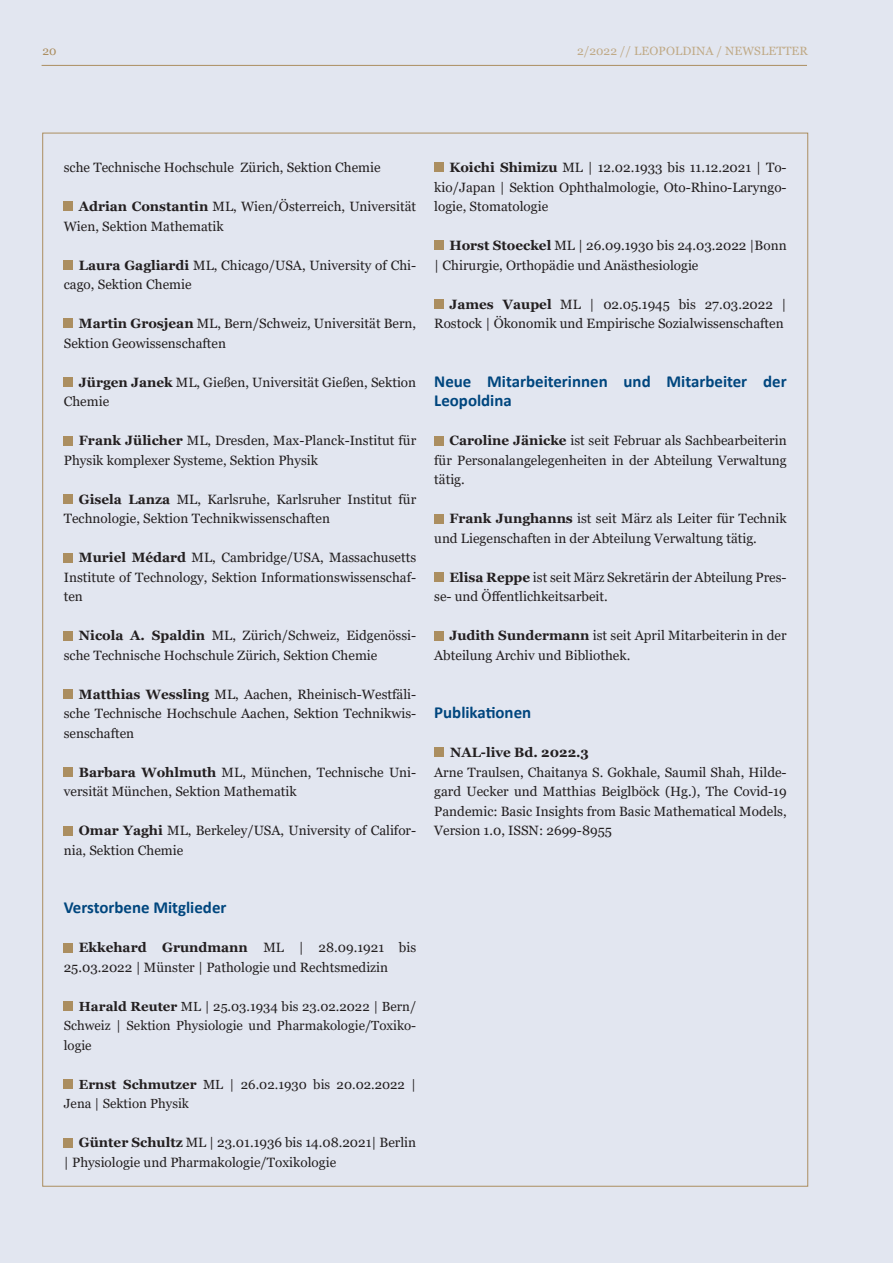
<style>
.page{position:relative;width:893px;height:1263px;background:#e2e6f0}
.page>*{position:absolute;margin:0;border:0;box-sizing:border-box;transform-origin:0 0}
.Zwischenüberschrift{font:700 16.8px/19.5px "Calibri";color:#00467e}
.Fliesstext{font:700 16.8px "Calibri";color:#00467e}
.Fliesstext-2{font:13.5px/19.5px "Georgia";color:#231f20}
.Fliesstext-3{font:700 13.5px "Georgia";color:#231f20}
.Fliesstext-4{font:13.2px/19.5px "Georgia";color:#231f20;text-align:justify}
.t1{font:12px "Georgia";letter-spacing:.01em;color:#c0aa87}
.t2{font:12px "Georgia";color:#ab8e60}
.s1{font-weight:700}
</style>
<div class="page">
<hr style="left:42px;top:65px;width:765px;height:1px;background:#ab8e60">
<div style="left:64px;top:202px;width:9px;height:9px;background:#ab8e60"></div>
<div style="left:64px;top:260px;width:9px;height:10px;background:#ab8e60"></div>
<div style="left:64px;top:319px;width:9px;height:9px;background:#ab8e60"></div>
<div style="left:64px;top:377px;width:9px;height:10px;background:#ab8e60"></div>
<div style="left:64px;top:436px;width:9px;height:9px;background:#ab8e60"></div>
<div style="left:64px;top:494px;width:9px;height:10px;background:#ab8e60"></div>
<div style="left:64px;top:553px;width:9px;height:9px;background:#ab8e60"></div>
<div style="left:64px;top:631px;width:9px;height:9px;background:#ab8e60"></div>
<div style="left:64px;top:689px;width:9px;height:10px;background:#ab8e60"></div>
<div style="left:64px;top:767px;width:9px;height:10px;background:#ab8e60"></div>
<div style="left:64px;top:826px;width:9px;height:9px;background:#ab8e60"></div>
<div style="left:64px;top:943px;width:9px;height:9px;background:#ab8e60"></div>
<div style="left:64px;top:1001px;width:9px;height:10px;background:#ab8e60"></div>
<div style="left:64px;top:1079px;width:9px;height:10px;background:#ab8e60"></div>
<div style="left:64px;top:1138px;width:9px;height:9px;background:#ab8e60"></div>
<div style="left:434px;top:163px;width:9px;height:9px;background:#ab8e60"></div>
<div style="left:434px;top:241px;width:9px;height:9px;background:#ab8e60"></div>
<div style="left:434px;top:299px;width:9px;height:10px;background:#ab8e60"></div>
<div style="left:434px;top:436px;width:9px;height:9px;background:#ab8e60"></div>
<div style="left:434px;top:514px;width:9px;height:9px;background:#ab8e60"></div>
<div style="left:434px;top:572px;width:9px;height:10px;background:#ab8e60"></div>
<div style="left:434px;top:631px;width:9px;height:9px;background:#ab8e60"></div>
<div style="left:434px;top:747px;width:9px;height:10px;background:#ab8e60"></div>
<p class="t2" style="left:46px;top:44px;width:16px">20</p>
<p class="t1" style="left:577px;top:44px;width:232px">2/2022 // LEOPOLDINA / NEWSLETTER</p>
<p class="t1" style="left:581px;top:44px;width:232px">2|2020 // LEOPOLDINA / NEWSLETTER</p>
<p class="t2" style="left:43px;top:44px;width:16px">20</p>
<p class="Fliesstext-2" style="left:64px;top:158px;width:318px">sche Technische Hochschule Zürich, Sektion Chemie</p>
<p class="Fliesstext-2" style="left:64px;top:197px;width:354px;text-indent:15px"><span class="s1">Adrian Constantin</span> ML, Wien/Österreich, Universität<br>Wien, Sektion Mathematik</p>
<p class="Fliesstext-2" style="left:64px;top:256px;width:354px;text-indent:15px"><span class="s1">Laura Gagliardi</span> ML, Chicago/USA, University of Chi&shy;cago, Sektion Chemie</p>
<p class="Fliesstext-2" style="left:64px;top:314px;width:354px;text-indent:15px"><span class="s1">Martin Grosjean</span> ML, Bern/Schweiz, Universität Bern,<br>Sektion Geowissenschaften</p>
<p class="Fliesstext-2" style="left:64px;top:373px;width:354px;text-indent:15px"><span class="s1">Jürgen Janek</span> ML, Gießen, Universität Gießen, Sektion<br>Chemie</p>
<p class="Fliesstext-2" style="left:64px;top:431px;width:354px;text-indent:15px"><span class="s1">Frank Jülicher</span> ML, Dresden, Max-Planck-Institut für<br>Physik komplexer Systeme, Sektion Physik</p>
<p class="Fliesstext-2" style="left:64px;top:490px;width:354px;text-indent:15px"><span class="s1">Gisela Lanza</span> ML, Karlsruhe, Karlsruher Institut für<br>Technologie, Sektion Technikwissenschaften</p>
<p class="Fliesstext-2" style="left:64px;top:548px;width:354px;text-align:justify;text-indent:15px"><span class="s1">Muriel Médard</span> ML, Cambridge/USA, Massachusetts Institute of Technology, Sektion Informationswissenschaf&shy;ten</p>
<p class="Fliesstext-2" style="left:64px;top:626px;width:354px;text-indent:15px"><span class="s1">Nicola A. Spaldin</span> ML, Zürich/Schweiz, Eidgenössi&shy;sche Technische Hochschule Zürich, Sektion Chemie</p>
<p class="Fliesstext-2" style="left:64px;top:685px;width:354px;text-align:justify;text-indent:15px"><span class="s1">Matthias Wessling</span> ML, Aachen, Rheinisch-Westfäli&shy;sche Technische Hochschule Aachen, Sektion Technikwis&shy;senschaften</p>
<p class="Fliesstext-2" style="left:64px;top:763px;width:354px;text-indent:15px"><span class="s1">Barbara Wohlmuth</span> ML, München, Technische Uni&shy;versität München, Sektion Mathematik</p>
<p class="Fliesstext-2" style="left:64px;top:821px;width:354px;text-indent:15px"><span class="s1">Omar Yaghi</span> ML, Berkeley/USA, University of Califor&shy;nia, Sektion Chemie</p>
<p class="Fliesstext" style="left:64px;top:896px;width:164px">Verstorbene Mitglieder</p>
<p class="Fliesstext-2" style="left:64px;top:938px;width:354px;text-indent:15px"><span class="s1">Ekkehard Grundmann</span> ML | 28.09.1921 bis<br>25.03.2022 | Münster | Pathologie und Rechtsmedizin</p>
<p class="Fliesstext-4" style="left:64px;top:997px;width:354px;text-indent:15px"><span class="s1">Harald Reuter</span> ML | 25.03.1934 bis 23.02.2022 | Bern/ Schweiz | Sektion Physiologie und Pharmakologie/Toxiko&shy;logie</p>
<p class="Fliesstext-4" style="left:64px;top:1075px;width:354px;text-indent:15px"><span class="s1">Ernst Schmutzer</span> ML | 26.02.1930 bis 20.02.2022 |<br>Jena | Sektion Physik</p>
<p class="Fliesstext-2" style="left:64px;top:1133px;width:354px;text-indent:15px"><span class="s1">Günter Schultz</span> ML | 23.01.1936 bis 14.08.2021| Berlin | Physiologie und Pharmakologie/Toxikologie</p>
<p class="Fliesstext-2" style="left:434px;top:158px;width:354px;text-align:justify;text-indent:15px"><span class="s1">Koichi Shimizu</span> ML | 12.02.1933 bis 11.12.2021 | To&shy;kio/Japan | Sektion Ophthalmologie, Oto-Rhino-Laryngo&shy;logie, Stomatologie</p>
<p class="Fliesstext-2" style="left:434px;top:236px;width:354px;text-indent:15px"><span class="s1">Horst Stoeckel</span> ML | 26.09.1930 bis 24.03.2022 |Bonn | Chirurgie, Orthopädie und Anästhesiologie</p>
<p class="Fliesstext-2" style="left:434px;top:295px;width:354px;text-align:right"><span class="s1">James Vaupel</span> ML | 02.05.1945 bis 27.03.2022 |<br>Rostock | Ökonomik und Empirische Sozialwissenschaften</p>
<p class="Zwischenüberschrift" style="left:434px;top:371px;width:354px">Neue Mitarbeiterinnen und Mitarbeiter der<br>Leopoldina</p>
<p class="Fliesstext-2" style="left:434px;top:431px;width:354px;text-align:justify;text-indent:15px"><span class="s1">Caroline Jänicke</span> ist seit Februar als Sachbearbeiterin für Personalangelegenheiten in der Abteilung Verwaltung tätig.</p>
<p class="Fliesstext-2" style="left:434px;top:509px;width:354px;text-indent:15px"><span class="s1">Frank Junghanns</span> ist seit März als Leiter für Technik und Liegenschaften in der Abteilung Verwaltung tätig.</p>
<p class="Fliesstext-2" style="left:434px;top:568px;width:354px;text-indent:15px"><span class="s1">Elisa Reppe</span> ist seit März Sekretärin der Abteilung Pres&shy;se- und Öffentlichkeitsarbeit.</p>
<p class="Fliesstext-2" style="left:434px;top:626px;width:354px;text-indent:15px"><span class="s1">Judith Sundermann</span> ist seit April Mitarbeiterin in der<br>Abteilung Archiv und Bibliothek.</p>
<p class="Zwischenüberschrift" style="left:434px;top:703px;width:99px">Publikationen</p>
<p class="Fliesstext-3" style="left:450px;top:744px;width:140px">NAL-live Bd. 2022.3</p>
<p class="Fliesstext-2" style="left:434px;top:763px;width:354px;text-align:justify">Arne Traulsen, Chaitanya S. Gokhale, Saumil Shah, Hilde&shy;gard Uecker und Matthias Beiglböck (Hg.), The Covid-19<br>Pandemic: Basic Insights from Basic Mathematical Models, Version 1.0, ISSN: 2699-8955</p>
</div>
